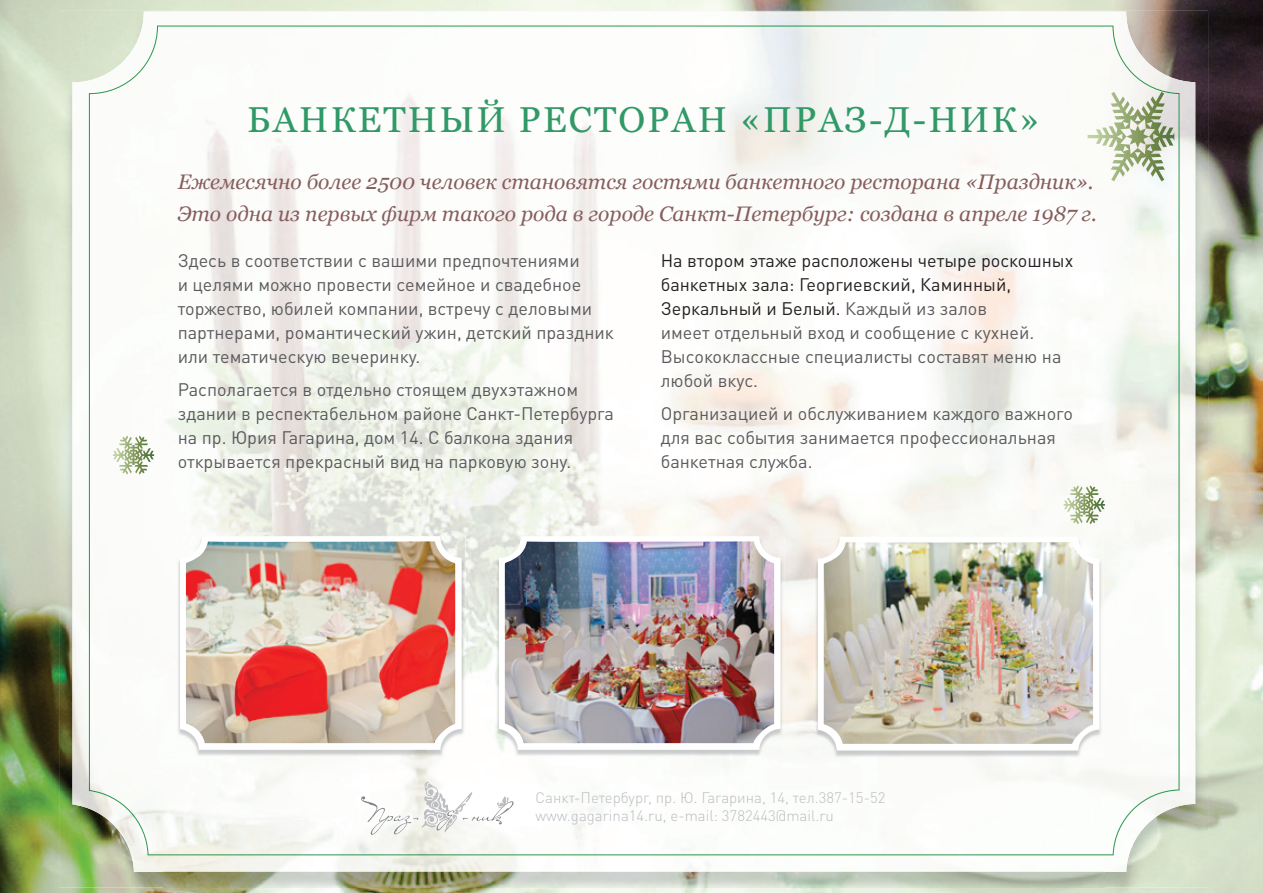
<style>
.page{position:relative;width:1263px;height:893px;background:#fff}
.page>*{position:absolute;margin:0;border:0;box-sizing:border-box;transform-origin:0 0}
.t1{font:36px "Georgia";letter-spacing:.06em;color:#309967}
.t2{font:italic 21px/31.2px "Georgia";color:#865e5d}
.t3{font:18px/24px "DIN Pro";color:#5a5a5d}
.t4{font:300 15px/18px "DIN Pro";color:#bcbdc0}
.s1{color:#231f20}
</style>
<div class="page">
<img style="left:0;top:0;width:1263px;height:893px">
<img style="left:60px;top:11px;width:104px;height:102px">
<img style="left:164px;top:11px;width:1044px;height:51px">
<img style="left:1195px;top:62px;width:13px;height:51px">
<img style="left:60px;top:113px;width:51px;height:774px">
<img style="left:1156px;top:113px;width:52px;height:774px">
<img style="left:111px;top:872px;width:53px;height:15px">
<img style="left:1104px;top:872px;width:52px;height:15px">
<img style="left:164px;top:872px;width:940px;height:15px">
<img style="left:72px;top:12px;width:1123px;height:860px">
<img style="left:89px;top:26px;width:1090px;height:829px">
<img style="left:176px;top:536px;width:290px;height:221px">
<svg style="left:180px;top:536px;width:282px;height:214px"></svg>
<img style="left:495px;top:536px;width:290px;height:221px">
<svg style="left:499px;top:536px;width:282px;height:214px"></svg>
<img style="left:814px;top:537px;width:289px;height:221px">
<svg style="left:818px;top:537px;width:281px;height:213px"></svg>
<img style="left:183px;top:538px;width:275px;height:208px">
<img style="left:502px;top:538px;width:275px;height:208px">
<img style="left:821px;top:539px;width:275px;height:208px">
<svg style="left:361px;top:782px;width:152px;height:53px"></svg>
<svg style="left:1064px;top:485px;width:41px;height:39px"></svg>
<svg style="left:1087px;top:92px;width:87px;height:89px"></svg>
<svg style="left:113px;top:435px;width:41px;height:40px"></svg>
<h1 class="t1" style="left:247px;top:97px;width:794px">БАНКЕТНЫЙ РЕСТОРАН «ПРАЗ-Д-НИК»</h1>
<p class="t2" style="left:178px;top:167px;width:921px">Ежемесячно более 2500 человек становятся гостями банкетного ресторана «Праздник».<br>Это одна из первых фирм такого рода в городе Санкт-Петербург: создана в апреле 1987 г.</p>
<p class="t3" style="left:178px;top:247px;width:438px">Здесь в соответствии с вашими предпочтениями<br>и целями можно провести семейное и свадебное торжество, юбилей компании, встречу с деловыми партнерами, романтический ужин, детский праздник или тематическую вечеринку.</p>
<p class="t3" style="left:178px;top:376px;width:438px">Располагается в отдельно стоящем двухэтажном здании в респектабельном районе Санкт-Петербурга на пр. Юрия Гагарина, дом 14. С балкона здания открывается прекрасный вид на парковую зону.</p>
<p class="t3" style="left:661px;top:247px;width:414px"><span class="s1">На втором этаже расположены четыре роскошных банкетных зала: Георгиевский, Каминный, Зеркальный и Белый.</span> Каждый из залов<br>имеет отдельный вход и сообщение с кухней.<br>Высококлассные специалисты составят меню на любой вкус.</p>
<p class="t3" style="left:661px;top:400px;width:414px">Организацией и обслуживанием каждого важного для вас события занимается профессиональная банкетная служба.</p>
<p class="t4" style="left:535px;top:788px;width:351px">Санкт-Петербург, пр. Ю. Гагарина, 14, тел.387-15-52 www.gagarina14.ru, e-mail: 3782443@mail.ru</p>
</div>
